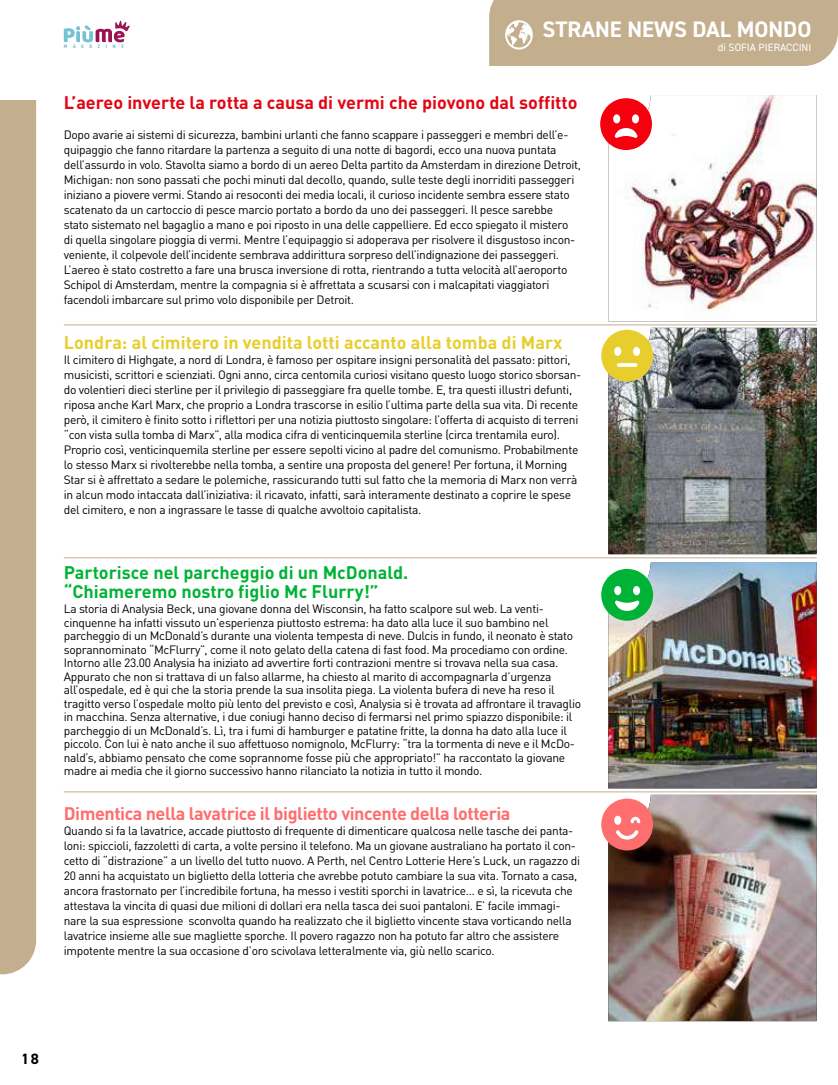
<style>
.page{position:relative;width:838px;height:1085px;background:#fff}
.page>*{position:absolute;margin:0;border:0;box-sizing:border-box;transform-origin:0 0}
.t1{font:700 22.5px "DIN2014";color:#fff}
.t2{font:700 18px/19.5px "DIN Pro";color:#00b336}
.t3{font:700 18px "DIN Pro";color:#e30613}
.t4{font:700 18px "DIN Pro";letter-spacing:-.025em;color:#ff6e6e}
.t5{font:700 18px "DIN Pro";color:#e8ce2d}
.t6{font:700 15px "DIN2014";color:#000}
.t7{font:12px/15px "DIN Pro";letter-spacing:-.025em;color:#000}
.t8{font:10.65px "DIN2014";color:#fff}
.t9{font:700 condensed 5.25px "DIN2014";letter-spacing:1.085em;color:#71c2d5}
</style>
<div class="page">
<svg style="left:64px;top:21px;width:66px;height:21px"></svg>
<div style="left:0;top:100px;width:36px;height:874px;background:#c3ae8d"></div>
<hr style="left:64px;top:324px;width:752px;height:1px;background:#c3ae8d">
<hr style="left:64px;top:557px;width:752px;height:1px;background:#c3ae8d">
<hr style="left:64px;top:791px;width:752px;height:1px;background:#c3ae8d">
<img style="left:489px;top:0;width:349px;height:1022px">
<p class="t9" style="left:64px;top:43px;width:62px">MAGAZINE</p>
<h1 class="t1" style="left:542px;top:14px;width:270px">STRANE NEWS DAL MONDO</h1>
<p class="t8" style="left:718px;top:40px;width:95px">di SOFIA PIERACCINI</p>
<h2 class="t3" style="left:64px;top:87px;width:515px">L’aereo inverte la rotta a causa di vermi che piovono dal soffitto</h2>
<p class="t7" style="left:64px;top:126px;width:519px">Dopo avarie ai sistemi di sicurezza, bambini urlanti che fanno scappare i passeggeri e membri dell’e&shy;quipaggio che fanno ritardare la partenza a seguito di una notte di bagordi, ecco una nuova puntata dell’assurdo in volo. Stavolta siamo a bordo di un aereo Delta partito da Amsterdam in direzione Detroit, Michigan: non sono passati che pochi minuti dal decollo, quando, sulle teste degli inorriditi passeggeri iniziano a piovere vermi. Stando ai resoconti dei media locali, il curioso incidente sembra essere stato scatenato da un cartoccio di pesce marcio portato a bordo da uno dei passeggeri. Il pesce sarebbe stato sistemato nel bagaglio a mano e poi riposto in una delle cappelliere. Ed ecco spiegato il mistero<br>di quella singolare pioggia di vermi. Mentre l’equipaggio si adoperava per risolvere il disgustoso incon&shy;veniente, il colpevole dell’incidente sembrava addirittura sorpreso dell’indignazione dei passeggeri.<br>L’aereo è stato costretto a fare una brusca inversione di rotta, rientrando a tutta velocità all’aeroporto Schipol di Amsterdam, mentre la compagnia si è affrettata a scusarsi con i malcapitati viaggiatori facendoli imbarcare sul primo volo disponibile per Detroit.</p>
<h2 class="t5" style="left:64px;top:327px;width:500px">Londra: al cimitero in vendita lotti accanto alla tomba di Marx</h2>
<p class="t7" style="left:64px;top:351px;width:519px">Il cimitero di Highgate, a nord di Londra, è famoso per ospitare insigni personalità del passato: pittori, musicisti, scrittori e scienziati. Ogni anno, circa centomila curiosi visitano questo luogo storico sborsan&shy;do volentieri dieci sterline per il privilegio di passeggiare fra quelle tombe. E, tra questi illustri defunti, riposa anche Karl Marx, che proprio a Londra trascorse in esilio l’ultima parte della sua vita. Di recente però, il cimitero è finito sotto i riflettori per una notizia piuttosto singolare: l’offerta di acquisto di terreni “con vista sulla tomba di Marx”, alla modica cifra di venticinquemila sterline (circa trentamila euro).<br>Proprio così, venticinquemila sterline per essere sepolti vicino al padre del comunismo. Probabilmente lo stesso Marx si rivolterebbe nella tomba, a sentire una proposta del genere! Per fortuna, il Morning Star si è affrettato a sedare le polemiche, rassicurando tutti sul fatto che la memoria di Marx non verrà in alcun modo intaccata dall’iniziativa: il ricavato, infatti, sarà interamente destinato a coprire le spese del cimitero, e non a ingrassare le tasse di qualche avvoltoio capitalista.</p>
<h2 class="t2" style="left:64px;top:560px;width:346px">Partorisce nel parcheggio di un McDonald. “Chiameremo nostro figlio Mc Flurry!”</h2>
<p class="t7" style="left:64px;top:601px;width:519px;line-height:13.5px">La storia di Analysia Beck, una giovane donna del Wisconsin, ha fatto scalpore sul web. La venti&shy;cinquenne ha infatti vissuto un’esperienza piuttosto estrema: ha dato alla luce il suo bambino nel parcheggio di un McDonald’s durante una violenta tempesta di neve. Dulcis in fundo, il neonato è stato soprannominato “McFlurry”, come il noto gelato della catena di fast food. Ma procediamo con ordine.<br>Intorno alle 23.00 Analysia ha iniziato ad avvertire forti contrazioni mentre si trovava nella sua casa.<br>Appurato che non si trattava di un falso allarme, ha chiesto al marito di accompagnarla d’urgenza all’ospedale, ed è qui che la storia prende la sua insolita piega. La violenta bufera di neve ha reso il tragitto verso l’ospedale molto più lento del previsto e così, Analysia si è trovata ad affrontare il travaglio in macchina. Senza alternative, i due coniugi hanno deciso di fermarsi nel primo spiazzo disponibile: il parcheggio di un McDonald’s. Lì, tra i fumi di hamburger e patatine fritte, la donna ha dato alla luce il piccolo. Con lui è nato anche il suo affettuoso nomignolo, McFlurry: “tra la tormenta di neve e il McDo&shy;nald’s, abbiamo pensato che come soprannome fosse più che appropriato!” ha raccontato la giovane madre ai media che il giorno successivo hanno rilanciato la notizia in tutto il mondo.</p>
<h2 class="t4" style="left:64px;top:798px;width:448px">Dimentica nella lavatrice il biglietto vincente della lotteria</h2>
<p class="t7" style="left:64px;top:822px;width:518px">Quando si fa la lavatrice, accade piuttosto di frequente di dimenticare qualcosa nelle tasche dei panta&shy;loni: spiccioli, fazzoletti di carta, a volte persino il telefono. Ma un giovane australiano ha portato il con&shy;cetto di “distrazione” a un livello del tutto nuovo. A Perth, nel Centro Lotterie Here’s Luck, un ragazzo di 20 anni ha acquistato un biglietto della lotteria che avrebbe potuto cambiare la sua vita. Tornato a casa, ancora frastornato per l’incredibile fortuna, ha messo i vestiti sporchi in lavatrice… e sì, la ricevuta che attestava la vincita di quasi due milioni di dollari era nella tasca dei suoi pantaloni. E’ facile immagi&shy;nare la sua espressione sconvolta quando ha realizzato che il biglietto vincente stava vorticando nella lavatrice insieme alle sue magliette sporche. Il povero ragazzo non ha potuto far altro che assistere impotente mentre la sua occasione d’oro scivolava letteralmente via, giù nello scarico.</p>
<p class="t6" style="left:21px;top:1048px;width:19px">18</p>
</div>
